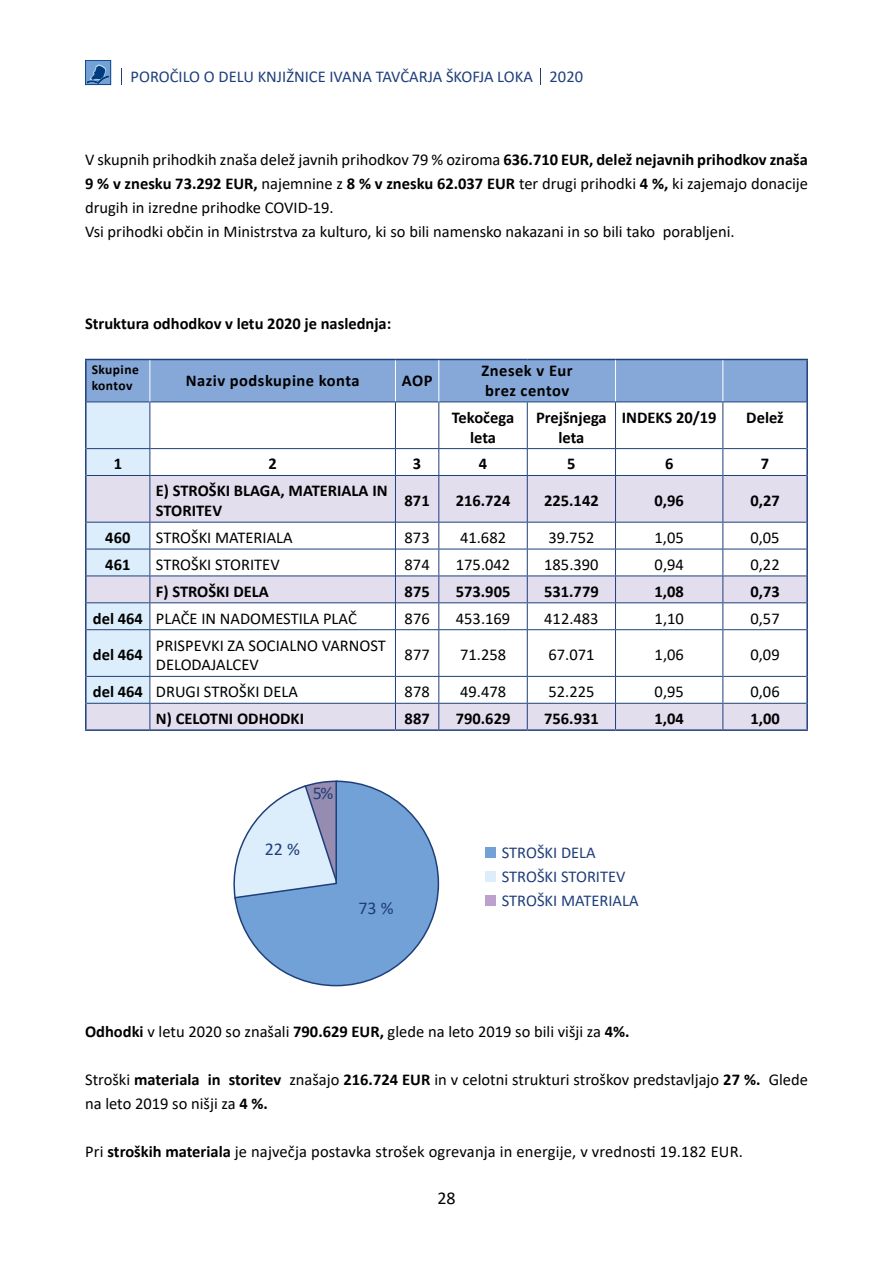
<style>
.page{position:relative;width:893px;height:1263px;background:#fff}
.page>*{position:absolute;margin:0;border:0;box-sizing:border-box;transform-origin:0 0}
.t1{font:18px "Calibri";color:#1f3f7b}
.t2{font:18px "Calibri";color:#000}
.t3{font:16.5px/24px "Calibri";color:#000}
.t4{font:700 16.5px/19.8px "Calibri";color:#000;text-align:center}
.t5{font:16.5px/24px "Calibri";color:#1f3f7b}
.t6{font:700 16.5px/19.8px "Calibri";letter-spacing:.03em;color:#000}
.t7{font:700 13.5px/16.2px "Calibri";letter-spacing:.03em;color:#000}
.s1{font-weight:700}
</style>
<div class="page">
<hr style="left:85px;top:359px;width:65px;height:1px;background:#1f3f7b">
<hr style="left:85px;top:360px;width:2px;height:42px;background:#1f3f7b">
<hr style="left:723px;top:359px;width:85px;height:1px;background:#1f3f7b">
<hr style="left:806px;top:360px;width:2px;height:42px;background:#1f3f7b">
<hr style="left:85px;top:402px;width:2px;height:47px;background:#1f3f7b">
<hr style="left:806px;top:402px;width:2px;height:47px;background:#1f3f7b">
<hr style="left:85px;top:449px;width:2px;height:26px;background:#1f3f7b">
<hr style="left:806px;top:449px;width:2px;height:26px;background:#1f3f7b">
<hr style="left:85px;top:475px;width:2px;height:47px;background:#1f3f7b">
<hr style="left:806px;top:475px;width:2px;height:47px;background:#1f3f7b">
<hr style="left:85px;top:522px;width:2px;height:27px;background:#1f3f7b">
<hr style="left:806px;top:522px;width:2px;height:27px;background:#1f3f7b">
<hr style="left:85px;top:549px;width:2px;height:27px;background:#1f3f7b">
<hr style="left:806px;top:549px;width:2px;height:27px;background:#1f3f7b">
<hr style="left:85px;top:576px;width:2px;height:27px;background:#1f3f7b">
<hr style="left:806px;top:576px;width:2px;height:27px;background:#1f3f7b">
<hr style="left:85px;top:603px;width:2px;height:27px;background:#1f3f7b">
<hr style="left:806px;top:603px;width:2px;height:27px;background:#1f3f7b">
<hr style="left:85px;top:630px;width:2px;height:46px;background:#1f3f7b">
<hr style="left:806px;top:630px;width:2px;height:46px;background:#1f3f7b">
<hr style="left:85px;top:676px;width:2px;height:27px;background:#1f3f7b">
<hr style="left:806px;top:676px;width:2px;height:27px;background:#1f3f7b">
<hr style="left:85px;top:703px;width:2px;height:26px;background:#1f3f7b">
<hr style="left:806px;top:703px;width:2px;height:26px;background:#1f3f7b">
<hr style="left:85px;top:729px;width:65px;height:2px;background:#1f3f7b">
<hr style="left:150px;top:729px;width:245px;height:2px;background:#1f3f7b">
<hr style="left:395px;top:729px;width:44px;height:2px;background:#1f3f7b">
<hr style="left:439px;top:729px;width:88px;height:2px;background:#1f3f7b">
<hr style="left:527px;top:729px;width:88px;height:2px;background:#1f3f7b">
<hr style="left:723px;top:729px;width:85px;height:2px;background:#1f3f7b">
<hr style="left:615px;top:729px;width:108px;height:2px;background:#1f3f7b">
<svg style="left:86px;top:359px;width:721px;height:370px"></svg>
<div style="left:485px;top:847px;width:10px;height:10px;background:#71a1d6"></div>
<div style="left:485px;top:871px;width:10px;height:11px;background:#dceefb"></div>
<div style="left:485px;top:896px;width:10px;height:10px;background:#bca1cc"></div>
<svg style="left:540px;top:68px;width:1px;height:17px"></svg>
<svg style="left:85px;top:60px;width:26px;height:25px"></svg>
<svg style="left:121px;top:68px;width:1px;height:17px"></svg>
<svg style="left:233px;top:780px;width:207px;height:207px"></svg>
<p class="t5" style="left:131px;top:64px;width:454px">POROČILO O DELU KNJIŽNICE IVANA TAVČARJA ŠKOFJA LOKA 2020</p>
<p class="t3" style="left:85px;top:148px;width:724px">V skupnih prihodkih znaša delež javnih prihodkov 79 % oziroma <span class="s1">636.710 EUR, delež nejavnih prihodkov znaša 9 % v znesku 73.292 EUR,</span> najemnine z <span class="s1">8 % v znesku 62.037 EUR</span> ter drugi prihodki <span class="s1">4 %,</span> ki zajemajo donacije drugih in izredne prihodke COVID-19.<br>Vsi prihodki občin in Ministrstva za kulturo, ki so bili namensko nakazani in so bili tako porabljeni.</p>
<p class="t4" style="left:85px;top:313px;width:308px">Struktura odhodkov v letu 2020 je naslednja:</p>
<p class="t7" style="left:92px;top:361px;width:48px">Skupine kontov</p>
<p class="t6" style="left:186px;top:370px;width:175px">Naziv podskupine konta</p>
<p class="t4" style="left:402px;top:370px;width:32px">AOP</p>
<p class="t6" style="left:481px;top:360px;width:93px">Znesek v Eur brez centov</p>
<p class="t4" style="left:452px;top:407px;width:64px">Tekočega leta</p>
<p class="t4" style="left:536px;top:407px;width:72px">Prejšnjega leta</p>
<p class="t4" style="left:622px;top:407px;width:96px">INDEKS 20/19</p>
<p class="t4" style="left:746px;top:407px;width:39px">Delež</p>
<p class="t4" style="left:114px;top:454px;width:10px">1</p>
<p class="t4" style="left:268px;top:454px;width:10px">2</p>
<p class="t4" style="left:413px;top:454px;width:10px">3</p>
<p class="t4" style="left:479px;top:454px;width:10px">4</p>
<p class="t4" style="left:567px;top:454px;width:10px">5</p>
<p class="t4" style="left:665px;top:454px;width:10px">6</p>
<p class="t4" style="left:761px;top:454px;width:10px">7</p>
<p class="t4" style="left:156px;top:481px;width:233px;text-align:left">E) STROŠKI BLAGA, MATERIALA IN<br>STORITEV</p>
<p class="t4" style="left:405px;top:491px;width:27px">871</p>
<p class="t4" style="left:456px;top:491px;width:56px">216.724</p>
<p class="t4" style="left:544px;top:491px;width:56px">225.142</p>
<p class="t4" style="left:654px;top:491px;width:31px">0,96</p>
<p class="t4" style="left:750px;top:491px;width:31px">0,27</p>
<p class="t4" style="left:105px;top:527px;width:27px">460</p>
<p class="t3" style="left:156px;top:525px;width:138px">STROŠKI MATERIALA</p>
<p class="t3" style="left:405px;top:525px;width:27px">873</p>
<p class="t3" style="left:460px;top:525px;width:47px">41.682</p>
<p class="t3" style="left:548px;top:525px;width:47px">39.752</p>
<p class="t3" style="left:655px;top:525px;width:31px">1,05</p>
<p class="t3" style="left:750px;top:525px;width:31px">0,05</p>
<p class="t4" style="left:105px;top:554px;width:27px">461</p>
<p class="t3" style="left:156px;top:552px;width:125px">STROŠKI STORITEV</p>
<p class="t3" style="left:405px;top:552px;width:27px">874</p>
<p class="t3" style="left:456px;top:552px;width:56px">175.042</p>
<p class="t3" style="left:544px;top:552px;width:56px">185.390</p>
<p class="t3" style="left:655px;top:552px;width:31px">0,94</p>
<p class="t3" style="left:750px;top:552px;width:31px">0,22</p>
<p class="t4" style="left:156px;top:581px;width:114px">F) STROŠKI DELA</p>
<p class="t4" style="left:405px;top:581px;width:27px">875</p>
<p class="t4" style="left:456px;top:581px;width:56px">573.905</p>
<p class="t4" style="left:544px;top:581px;width:56px">531.779</p>
<p class="t4" style="left:655px;top:581px;width:31px">1,08</p>
<p class="t4" style="left:750px;top:581px;width:31px">0,73</p>
<p class="t3" style="left:93px;top:606px;width:265px"><span class="s1">del 464</span> PLAČE IN NADOMESTILA PLAČ</p>
<p class="t3" style="left:405px;top:606px;width:27px">876</p>
<p class="t3" style="left:456px;top:606px;width:56px">453.169</p>
<p class="t3" style="left:544px;top:606px;width:56px">412.483</p>
<p class="t3" style="left:655px;top:606px;width:31px">1,10</p>
<p class="t3" style="left:750px;top:606px;width:31px">0,57</p>
<p class="t4" style="left:93px;top:645px;width:52px">del 464</p>
<p class="t3" style="left:156px;top:635px;width:231px;line-height:19.8px">PRISPEVKI ZA SOCIALNO VARNOST<br>DELODAJALCEV</p>
<p class="t3" style="left:405px;top:643px;width:27px">877</p>
<p class="t3" style="left:460px;top:643px;width:47px">71.258</p>
<p class="t3" style="left:548px;top:643px;width:47px">67.071</p>
<p class="t3" style="left:655px;top:643px;width:31px">1,06</p>
<p class="t3" style="left:750px;top:643px;width:31px">0,09</p>
<p class="t3" style="left:93px;top:679px;width:207px"><span class="s1">del 464</span> DRUGI STROŠKI DELA</p>
<p class="t3" style="left:405px;top:679px;width:27px">878</p>
<p class="t3" style="left:460px;top:679px;width:47px">49.478</p>
<p class="t3" style="left:548px;top:679px;width:47px">52.225</p>
<p class="t3" style="left:655px;top:679px;width:31px">0,95</p>
<p class="t3" style="left:750px;top:679px;width:31px">0,06</p>
<p class="t4" style="left:156px;top:708px;width:150px">N) CELOTNI ODHODKI</p>
<p class="t4" style="left:405px;top:708px;width:27px">887</p>
<p class="t4" style="left:456px;top:708px;width:56px">790.629</p>
<p class="t4" style="left:544px;top:708px;width:56px">756.931</p>
<p class="t4" style="left:655px;top:708px;width:31px">1,04</p>
<p class="t4" style="left:750px;top:708px;width:31px">1,00</p>
<p class="t1" style="left:313px;top:781px;width:22px">5%</p>
<p class="t1" style="left:265px;top:836px;width:37px">22 %</p>
<p class="t1" style="left:358px;top:896px;width:37px">73 %</p>
<p class="t5" style="left:502px;top:840px;width:138px">STROŠKI DELA<br>STROŠKI STORITEV<br>STROŠKI MATERIALA</p>
<p class="t3" style="left:85px;top:1019px;width:546px"><span class="s1">Odhodki</span> v letu 2020 so znašali <span class="s1">790.629 EUR,</span> glede na leto 2019 so bili višji za <span class="s1">4%.</span></p>
<p class="t3" style="left:85px;top:1067px;width:724px">Stroški <span class="s1">materiala in storitev</span> znašajo <span class="s1">216.724 EUR</span> in v celotni strukturi stroškov predstavljajo <span class="s1">27 %.</span> Glede na leto 2019 so nišji za <span class="s1">4 %.</span></p>
<p class="t3" style="left:85px;top:1139px;width:659px">Pri <span class="s1">stroških materiala</span> je največja postavka strošek ogrevanja in energije, v vrednosti 19.182 EUR.</p>
<p class="t2" style="left:437px;top:1185px;width:20px">28</p>
</div>
